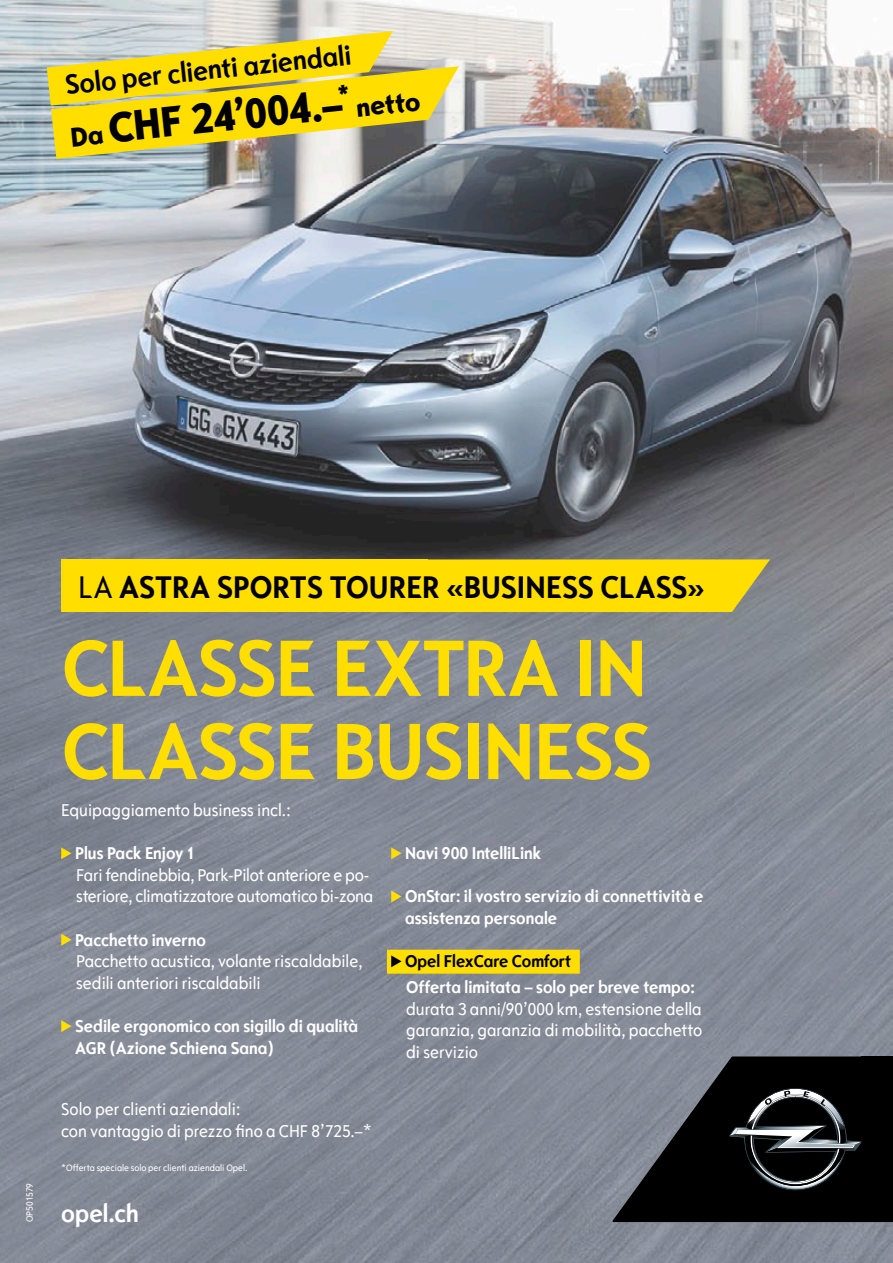
<style>
.page{position:relative;width:893px;height:1263px;background:#fff}
.page>*{position:absolute;margin:0;border:0;box-sizing:border-box;transform-origin:0 0}
.t1{font:700 83.1px/83.1px "Opel Sans Condensed";letter-spacing:-.01em;color:#ffde00}
.t2{font:800 44.55px "Opel Sans Condensed";color:#000}
.t3{font:700 33px "Opel Sans Condensed";color:#000}
.t4{font:700 28.95px "Opel Sans Condensed";color:#000}
.t5{font:800 28.5px "Opel Sans Condensed";color:#000}
.t6{font:700 26.25px "Opel Sans Condensed";color:#fff}
.t7{font:18px/21.6px "Opel Sans Condensed";color:#fff}
.t8{font:700 18px/21.6px "Opel Sans Condensed";color:#fff}
.t9{font:700 18px "Opel Sans Condensed";color:#000}
.t10{font:9.75px "Opel Sans Condensed";color:#fff}
.s1{font-size:28.5px}
.s2{font-weight:400}
</style>
<div class="page">
<img style="left:0;top:0;width:893px;height:1263px">
<svg style="left:612px;top:1056px;width:281px;height:166px;background:#282a2d"></svg>
<svg style="left:729px;top:1088px;width:132px;height:102px;background:#2c2e2f"></svg>
<svg style="left:47px;top:31px;width:412px;height:128px;background:#e2cf47"></svg>
<svg style="left:61px;top:847px;width:11px;height:12px"></svg>
<svg style="left:61px;top:934px;width:11px;height:12px"></svg>
<svg style="left:61px;top:1020px;width:11px;height:12px"></svg>
<div style="left:387px;top:950px;width:193px;height:24px;background:#ffde00"></div>
<svg style="left:391px;top:847px;width:11px;height:12px"></svg>
<svg style="left:391px;top:890px;width:11px;height:12px"></svg>
<svg style="left:391px;top:955px;width:11px;height:12px"></svg>
<div style="left:61px;top:559px;width:367px;height:53px;background:#ffde00"></div>
<svg style="left:428px;top:559px;width:342px;height:53px;background:#f6d808"></svg>
<h3 class="t4" style="left:64px;top:68px;width:288px;rotate:-6deg">Solo per clienti aziendali</h3>
<h2 class="t2" style="left:67px;top:105px;width:283px;rotate:-6deg"><span class="s1">Da</span> CHF 24’004.–<sup>*</sup></h2>
<h3 class="t5" style="left:355px;top:90px;width:66px;rotate:-6deg">netto</h3>
<p class="t10" style="left:24px;top:1222px;width:41px;rotate:-90deg">OP501579</p>
<h3 class="t3" style="left:78px;top:567px;width:628px"><span class="s2">LA</span> ASTRA SPORTS TOURER «BUSINESS CLASS»</h3>
<h1 class="t1" style="left:62px;top:626px;width:592px">CLASSE EXTRA IN<br>CLASSE BUSINESS</h1>
<p class="t7" style="left:61px;top:799px;width:231px">Equipaggiamento business incl.:</p>
<p class="t8" style="left:75px;top:842px;width:121px">Plus Pack Enjoy 1</p>
<p class="t7" style="left:76px;top:864px;width:299px">Fari fendinebbia, Park-Pilot anteriore e po&shy;steriore, climatizzatore automatico bi-zona</p>
<p class="t8" style="left:75px;top:929px;width:132px">Pacchetto inverno</p>
<p class="t7" style="left:76px;top:950px;width:288px">Pacchetto acustica, volante riscaldabile, sedili anteriori riscaldabili</p>
<p class="t8" style="left:75px;top:1015px;width:285px">Sedile ergonomico con sigillo di qualità<br>AGR (Azione Schiena Sana)</p>
<p class="t8" style="left:405px;top:842px;width:138px">Navi 900 IntelliLink</p>
<p class="t8" style="left:405px;top:886px;width:300px">OnStar: il vostro servizio di connettività e assistenza personale</p>
<p class="t9" style="left:405px;top:950px;width:168px">Opel FlexCare Comfort</p>
<p class="t8" style="left:406px;top:976px;width:290px">Offerta limitata – solo per breve tempo:</p>
<p class="t7" style="left:406px;top:998px;width:297px;text-align:justify">durata 3 anni/90’000 km, estensione della garanzia, garanzia di mobilità, pacchetto di servizio</p>
<p class="t7" style="left:61px;top:1098px;width:312px">Solo per clienti aziendali:<br>con vantaggio di prezzo fino a CHF 8’725.–*</p>
<p class="t10" style="left:61px;top:1162px;width:188px">*Offerta speciale solo per clienti aziendali Opel.</p>
<h3 class="t6" style="left:61px;top:1198px;width:79px">opel.ch</h3>
</div>
